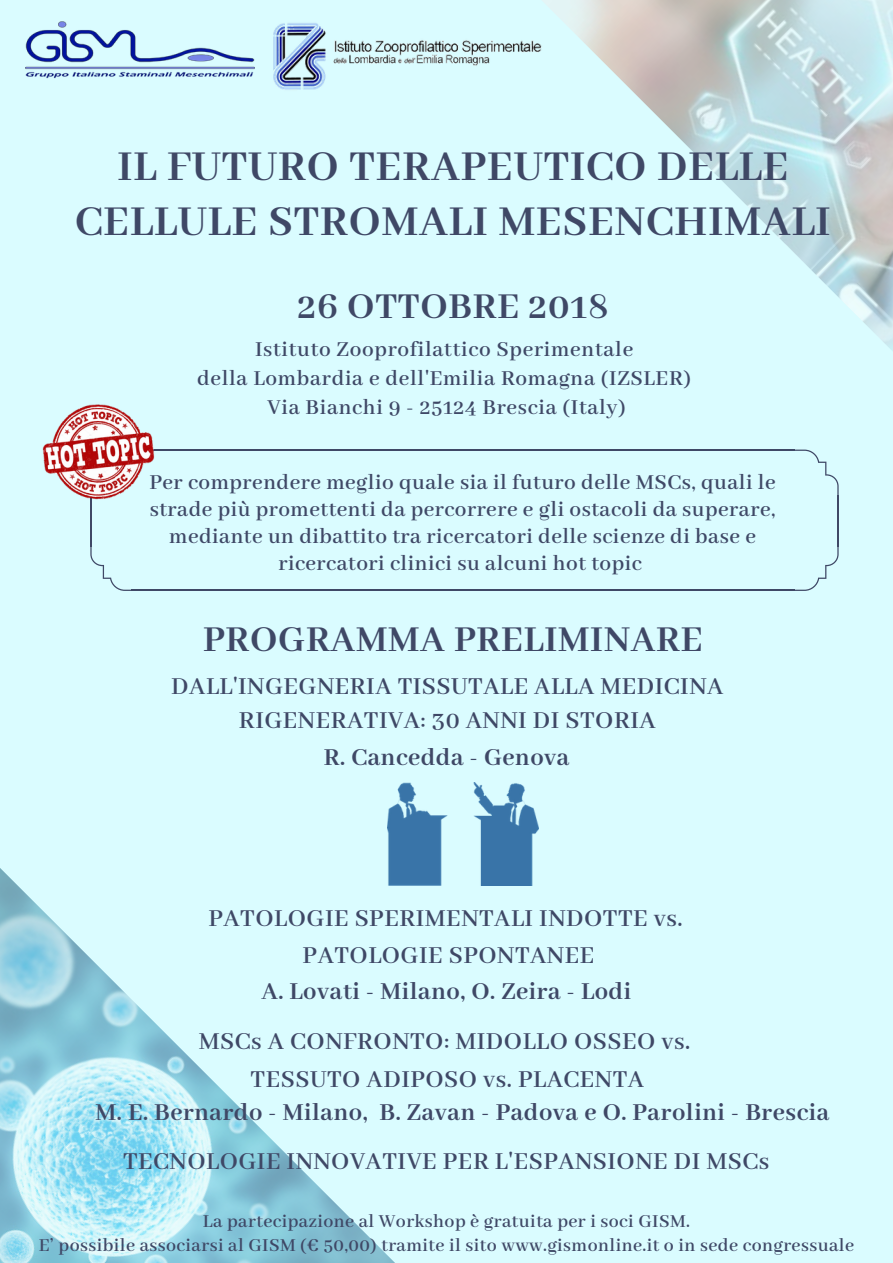
<style>
.page{position:relative;width:893px;height:1263px;background:#dafcff}
.page>*{position:absolute;margin:0;border:0;box-sizing:border-box;transform-origin:0 0}
.t1{font:700 46.35px/55.2px "Abhaya Libre";letter-spacing:.02em;color:#3f4866;text-align:center}
.t2{font:700 39.75px "Abhaya Libre";letter-spacing:.02em;color:#3f4866}
.t3{font:600 26.55px/37.2px "Abhaya Libre";letter-spacing:.02em;color:#3f4866;text-align:center}
.t4{font:700 26.55px "Abhaya Libre";letter-spacing:.02em;color:#3f4866}
.t5{font:600 23.25px/27px "Abhaya Libre";letter-spacing:.02em;color:#3f4866;text-align:center}
.t6{font:600 19.8px/23.7px "Abhaya Libre";letter-spacing:.02em;color:#3f4866;text-align:center}
</style>
<div class="page">
<img style="left:509px;top:0;width:384px;height:450px">
<img style="left:0;top:868px;width:426px;height:395px">
<img style="left:26px;top:21px;width:228px;height:58px">
<img style="left:273px;top:21px;width:273px;height:70px">
<svg style="left:90px;top:547px;width:41px;height:44px"></svg>
<hr style="left:131px;top:590px;width:663px;height:1px;background:#3f4866">
<svg style="left:794px;top:547px;width:45px;height:44px"></svg>
<hr style="left:837px;top:496px;width:2px;height:51px;background:#3f4866">
<svg style="left:794px;top:450px;width:45px;height:46px"></svg>
<hr style="left:131px;top:450px;width:663px;height:1px;background:#3f4866">
<hr style="left:90px;top:496px;width:2px;height:51px;background:#3f4866">
<img style="left:42px;top:404px;width:113px;height:96px">
<img style="left:387px;top:783px;width:151px;height:102px">
<h1 class="t1" style="left:75px;top:141px;width:757px">IL FUTURO TERAPEUTICO DELLE<br>CELLULE STROMALI MESENCHIMALI</h1>
<h2 class="t2" style="left:298px;top:285px;width:313px">26 OTTOBRE 2018</h2>
<p class="t5" style="left:197px;top:335px;width:496px;line-height:29.2px">Istituto Zooprofilattico Sperimentale<br>della Lombardia e dell'Emilia Romagna (IZSLER)<br>Via Bianchi 9 - 25124 Brescia (Italy)</p>
<p class="t5" style="left:149px;top:469px;width:628px">Per comprendere meglio quale sia il futuro delle MSCs, quali le strade più promettenti da percorrere e gli ostacoli da superare, mediante un dibattito tra ricercatori delle scienze di base e ricercatori clinici su alcuni hot topic</p>
<h2 class="t2" style="left:203px;top:618px;width:501px">PROGRAMMA PRELIMINARE</h2>
<p class="t3" style="left:171px;top:670px;width:554px;line-height:33.8px">DALL'INGEGNERIA TISSUTALE ALLA MEDICINA<br>RIGENERATIVA: 30 ANNI DI STORIA</p>
<p class="t4" style="left:324px;top:743px;width:247px">R. Cancedda - Genova</p>
<p class="t3" style="left:208px;top:900px;width:476px">PATOLOGIE SPERIMENTALI INDOTTE vs.<br>PATOLOGIE SPONTANEE</p>
<p class="t4" style="left:261px;top:977px;width:371px">A. Lovati - Milano, O. Zeira - Lodi</p>
<p class="t3" style="left:199px;top:1024px;width:493px">MSCs A CONFRONTO: MIDOLLO OSSEO vs.<br>TESSUTO ADIPOSO vs. PLACENTA</p>
<p class="t4" style="left:96px;top:1097px;width:735px">M. E. Bernardo - Milano, B. Zavan - Padova e O. Parolini - Brescia</p>
<p class="t3" style="left:123px;top:1144px;width:648px">TECNOLOGIE INNOVATIVE PER L'ESPANSIONE DI MSCs</p>
<p class="t6" style="left:39px;top:1210px;width:817px">La partecipazione al Workshop è gratuita per i soci GISM.<br>E’ possibile associarsi al GISM (€ 50,00) tramite il sito www.gismonline.it o in sede congressuale</p>
</div>
